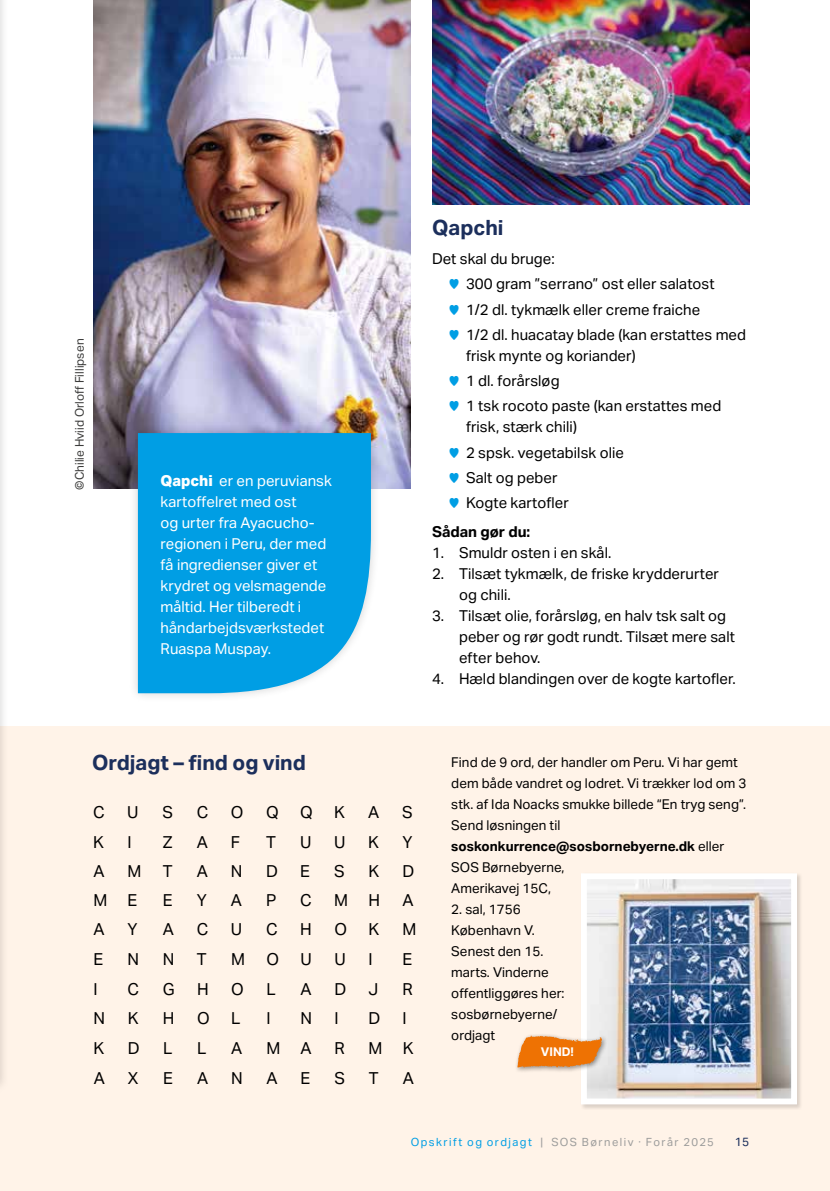
<style>
.page{position:relative;width:830px;height:1191px;background:#fff}
.page>*{position:absolute;margin:0;border:0;box-sizing:border-box;transform-origin:0 0}
.t1{font:700 21px "Aktiv Grotesk";color:#1c2f5c}
.t2{font:16.5px "Aktiv Grotesk";color:#000}
.t3{font:15px/25.2px "Aktiv Grotesk";color:#000}
.t4{font:15px/21px "Aktiv Grotesk";color:#fff}
.t5{font:700 15px "Aktiv Grotesk";color:#000}
.t6{font:13.5px/21px "Aktiv Grotesk";color:#000}
.t7{font:12px "Aktiv Grotesk";color:#3c3c3b}
.t8{font:700 12px "Aktiv Grotesk";color:#fff}
.t9{font:12px "Aktiv Grotesk";color:#1c2f5c}
.t10{font:11.25px "Aktiv Grotesk";letter-spacing:.125em;color:#9d9d9c}
.s1{font-weight:800}
.s2{font-weight:700;font-size:13.95px;color:#009ee4}
.s3{font-weight:700}
.s4{color:#009ee4}
</style>
<div class="page">
<div style="left:0;top:726px;width:829px;height:465px;background:#fff3e8"></div>
<div style="left:0;top:0;width:10px;height:1094px;background:#000;opacity:.18"></div>
<div style="left:580px;top:872px;width:222px;height:238px;background:#000;opacity:.15"></div>
<img style="left:587px;top:880px;width:202px;height:217px">
<div style="left:580px;top:873px;width:216px;height:231px;border:6px solid #fff"></div>
<div style="left:514px;top:1033px;width:93px;height:40px;background:#000;opacity:.4"></div>
<svg style="left:517px;top:1035px;width:85px;height:32px"></svg>
<img style="left:93px;top:0;width:317px;height:488px">
<img style="left:432px;top:0;width:316px;height:205px">
<div style="left:128px;top:423px;width:253px;height:280px;background:#000;opacity:.18"></div>
<div style="left:138px;top:433px;width:233px;height:260px;background:#009ee4"></div>
<p class="t7" style="left:74px;top:490px;width:153px;rotate:-90deg">©Chilie Hviid Orloff Fillipsen</p>
<p class="t4" style="left:160px;top:471px;width:173px"><span class="s1">Qapchi</span> er en peruviansk kartoffelret med ost<br>og urter fra Ayacucho&shy;regionen i Peru, der med få ingredienser giver et krydret og velsmagende måltid. Her tilberedt i håndarbejdsværkstedet<br>Ruaspa Muspay.</p>
<h1 class="t1" style="left:432px;top:218px;width:73px">Qapchi</h1>
<p class="t3" style="left:449px;top:247px;width:298px;text-indent:-17px">Det skal du bruge:<br><span class="s2">♥</span> 300 gram ”serrano” ost eller salatost<br><span class="s2">♥</span> 1/2 dl. tykmælk eller creme fraiche<br><span class="s2">♥</span> 1/2 dl. huacatay blade (kan erstattes med</p>
<p class="t3" style="left:449px;top:344px;width:274px;text-indent:17px">frisk mynte og koriander)<br><span class="s2">♥</span> 1 dl. forårsløg<br><span class="s2">♥</span> 1 tsk rocoto paste (kan erstattes med</p>
<p class="t3" style="left:449px;top:415px;width:176px;text-indent:17px">frisk, stærk chili)<br><span class="s2">♥</span> 2 spsk. vegetabilsk olie <span class="s2">♥</span> Salt og peber<br><span class="s2">♥</span> Kogte kartofler</p>
<p class="t5" style="left:432px;top:525px;width:100px">Sådan gør du:</p>
<p class="t3" style="left:432px;top:541px;width:181px">1. Smuldr osten i en skål.</p>
<p class="t3" style="left:459px;top:564px;width:261px;line-height:21px;text-indent:-27px">2. Tilsæt tykmælk, de friske krydderurter og chili.</p>
<p class="t3" style="left:459px;top:606px;width:277px;line-height:21px;text-indent:-27px">3. Tilsæt olie, forårsløg, en halv tsk salt og peber og rør godt rundt. Tilsæt mere salt efter behov.</p>
<p class="t3" style="left:432px;top:667px;width:305px">4. Hæld blandingen over de kogte kartofler.</p>
<h1 class="t1" style="left:92px;top:750px;width:215px">Ordjagt – find og vind</h1>
<p class="t2" style="left:93px;top:804px;width:13px">C</p>
<p class="t2" style="left:127px;top:804px;width:13px">U</p>
<p class="t2" style="left:162px;top:804px;width:12px">S</p>
<p class="t2" style="left:197px;top:804px;width:13px">C</p>
<p class="t2" style="left:231px;top:804px;width:14px">O</p>
<p class="t2" style="left:266px;top:804px;width:14px">Q</p>
<p class="t2" style="left:300px;top:804px;width:14px">Q</p>
<p class="t2" style="left:334px;top:804px;width:12px">K</p>
<p class="t2" style="left:368px;top:804px;width:13px">A</p>
<p class="t2" style="left:402px;top:804px;width:12px">S</p>
<p class="t2" style="left:93px;top:834px;width:12px">K</p>
<p class="t2" style="left:127px;top:834px;width:6px">I</p>
<p class="t2" style="left:163px;top:834px;width:11px">Z</p>
<p class="t2" style="left:197px;top:834px;width:13px">A</p>
<p class="t2" style="left:231px;top:834px;width:11px">F</p>
<p class="t2" style="left:266px;top:834px;width:11px">T</p>
<p class="t2" style="left:300px;top:834px;width:13px">U</p>
<p class="t2" style="left:334px;top:834px;width:13px">U</p>
<p class="t2" style="left:368px;top:834px;width:12px">K</p>
<p class="t2" style="left:402px;top:834px;width:12px">Y</p>
<p class="t2" style="left:93px;top:864px;width:13px">A</p>
<p class="t2" style="left:127px;top:864px;width:15px">M</p>
<p class="t2" style="left:163px;top:864px;width:11px">T</p>
<p class="t2" style="left:197px;top:864px;width:13px">A</p>
<p class="t2" style="left:231px;top:864px;width:13px">N</p>
<p class="t2" style="left:266px;top:864px;width:13px">D</p>
<p class="t2" style="left:300px;top:864px;width:11px">E</p>
<p class="t2" style="left:334px;top:864px;width:12px">S</p>
<p class="t2" style="left:368px;top:864px;width:12px">K</p>
<p class="t2" style="left:402px;top:864px;width:13px">D</p>
<p class="t2" style="left:93px;top:893px;width:45px">M E</p>
<p class="t2" style="left:163px;top:893px;width:11px">E</p>
<p class="t2" style="left:197px;top:893px;width:12px">Y</p>
<p class="t2" style="left:231px;top:893px;width:13px">A</p>
<p class="t2" style="left:266px;top:893px;width:12px">P</p>
<p class="t2" style="left:300px;top:893px;width:13px">C</p>
<p class="t2" style="left:334px;top:893px;width:47px">M H</p>
<p class="t2" style="left:402px;top:893px;width:13px">A</p>
<p class="t2" style="left:93px;top:922px;width:13px">A</p>
<p class="t2" style="left:127px;top:922px;width:12px">Y</p>
<p class="t2" style="left:163px;top:922px;width:13px">A</p>
<p class="t2" style="left:197px;top:922px;width:13px">C</p>
<p class="t2" style="left:231px;top:922px;width:13px">U</p>
<p class="t2" style="left:266px;top:922px;width:13px">C</p>
<p class="t2" style="left:300px;top:922px;width:13px">H</p>
<p class="t2" style="left:334px;top:922px;width:14px">O</p>
<p class="t2" style="left:368px;top:922px;width:12px">K</p>
<p class="t2" style="left:402px;top:922px;width:15px">M</p>
<p class="t2" style="left:93px;top:951px;width:11px">E</p>
<p class="t2" style="left:127px;top:951px;width:13px">N</p>
<p class="t2" style="left:163px;top:951px;width:13px">N</p>
<p class="t2" style="left:197px;top:951px;width:11px">T</p>
<p class="t2" style="left:231px;top:951px;width:15px">M</p>
<p class="t2" style="left:266px;top:951px;width:14px">O</p>
<p class="t2" style="left:300px;top:951px;width:13px">U</p>
<p class="t2" style="left:334px;top:951px;width:13px">U</p>
<p class="t2" style="left:368px;top:951px;width:6px">I</p>
<p class="t2" style="left:402px;top:951px;width:11px">E</p>
<p class="t2" style="left:93px;top:981px;width:6px">I</p>
<p class="t2" style="left:127px;top:981px;width:13px">C</p>
<p class="t2" style="left:163px;top:981px;width:13px">G</p>
<p class="t2" style="left:197px;top:981px;width:13px">H</p>
<p class="t2" style="left:231px;top:981px;width:14px">O</p>
<p class="t2" style="left:266px;top:981px;width:11px">L</p>
<p class="t2" style="left:300px;top:981px;width:13px">A</p>
<p class="t2" style="left:334px;top:981px;width:13px">D</p>
<p class="t2" style="left:368px;top:981px;width:11px">J</p>
<p class="t2" style="left:402px;top:981px;width:12px">R</p>
<p class="t2" style="left:94px;top:1011px;width:13px">N</p>
<p class="t2" style="left:128px;top:1011px;width:12px">K</p>
<p class="t2" style="left:163px;top:1011px;width:13px">H</p>
<p class="t2" style="left:197px;top:1011px;width:14px">O</p>
<p class="t2" style="left:231px;top:1011px;width:11px">L</p>
<p class="t2" style="left:266px;top:1011px;width:6px">I</p>
<p class="t2" style="left:300px;top:1011px;width:13px">N</p>
<p class="t2" style="left:334px;top:1011px;width:6px">I</p>
<p class="t2" style="left:368px;top:1011px;width:13px">D</p>
<p class="t2" style="left:402px;top:1011px;width:6px">I</p>
<p class="t2" style="left:94px;top:1041px;width:12px">K</p>
<p class="t2" style="left:128px;top:1041px;width:13px">D</p>
<p class="t2" style="left:163px;top:1041px;width:11px">L</p>
<p class="t2" style="left:197px;top:1041px;width:11px">L</p>
<p class="t2" style="left:231px;top:1041px;width:13px">A</p>
<p class="t2" style="left:266px;top:1041px;width:47px">M A</p>
<p class="t2" style="left:334px;top:1041px;width:12px">R</p>
<p class="t2" style="left:368px;top:1041px;width:46px">M K</p>
<p class="t2" style="left:94px;top:1070px;width:13px">A</p>
<p class="t2" style="left:128px;top:1070px;width:12px">X</p>
<p class="t2" style="left:163px;top:1070px;width:11px">E</p>
<p class="t2" style="left:197px;top:1070px;width:13px">A</p>
<p class="t2" style="left:231px;top:1070px;width:13px">N</p>
<p class="t2" style="left:266px;top:1070px;width:13px">A</p>
<p class="t2" style="left:300px;top:1070px;width:11px">E</p>
<p class="t2" style="left:334px;top:1070px;width:12px">S</p>
<p class="t2" style="left:368px;top:1070px;width:11px">T</p>
<p class="t2" style="left:402px;top:1070px;width:13px">A</p>
<p class="t6" style="left:451px;top:753px;width:296px">Find de 9 ord, der handler om Peru. Vi har gemt dem både vandret og lodret. Vi trækker lod om 3 stk. af Ida Noacks smukke billede “En tryg seng”.<br>Send løsningen til <span class="s3">soskonkurrence@sosbornebyerne.dk</span> eller SOS Børnebyerne,<br>Amerikavej 15C,</p>
<p class="t6" style="left:451px;top:900px;width:115px">2. sal, 1756<br>København V.<br>Senest den 15. marts. Vinderne offentliggøres her: sosbørnebyerne/ ordjagt</p>
<p class="t8" style="left:540px;top:1046px;width:35px">VIND!</p>
<p class="t10" style="left:410px;top:1137px;width:304px"><span class="s4">Opskrift og ordjagt</span> | SOS Børneliv · Forår 2025</p>
<p class="t9" style="left:734px;top:1136px;width:16px">15</p>
</div>
